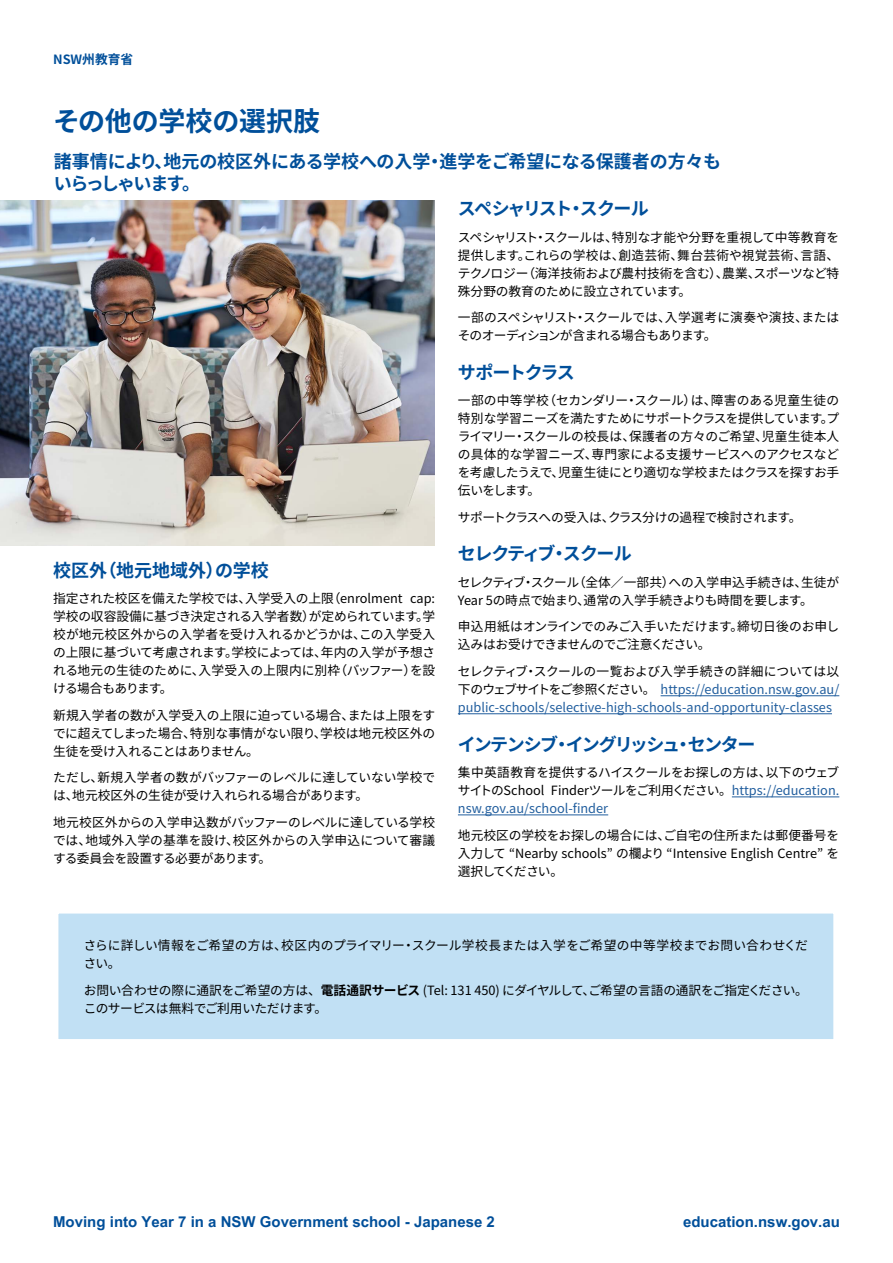
<style>
.page{position:relative;width:893px;height:1263px;background:#fff}
.page>*{position:absolute;margin:0;border:0;box-sizing:border-box;transform-origin:0 0}
.Heading_2{font:700 27px "Noto Sans CJ Kjp";color:#004f9a}
.Heading_3{font:700 18px/21.6px "Noto Sans CJ Kjp";letter-spacing:-.015em;color:#004f9a}
.Heading_3-2{font:700 18px "Noto Sans CJ Kjp";letter-spacing:-.085em;color:#004f9a}
.Heading_3-3{font:700 18px "Noto Sans CJ Kjp";color:#004f9a}
.Heading_3-4{font:700 18px "Noto Sans CJ Kjp";letter-spacing:-.095em;color:#004f9a}
.t1{font:700 15px "Arial Unicode MS";color:#004f9a}
.Body_text{font:12.75px/18px "Noto Sans CJ Kjp";letter-spacing:-.015em;color:#000;text-align:justify}
.Body_text-2{font:12.75px/18px "Noto Sans CJ Kjp";color:#215e9e;text-align:justify}
.Body_text-3{font:12.75px/18px "Noto Sans CJ Kjp";letter-spacing:.015em;color:#000}
.Body_text-4{font:12.75px/18px "Noto Sans CJ Kjp";letter-spacing:-.04em;color:#000}
.Body_text-5{font:12.75px "Noto Sans CJ Kjp";letter-spacing:-.035em;color:#000}
.Headers{font:700 12.75px "Noto Sans CJ Kjp";color:#004f9a}
.s1{color:#000}
.s2{color:#215e9e}
.s3{font-weight:700}
</style>
<div class="page">
<img style="left:0;top:201px;width:434px;height:344px">
<hr style="left:661px;top:695px;width:178px;height:1px;background:#215e9e">
<hr style="left:458px;top:713px;width:374px;height:1px;background:#215e9e">
<hr style="left:732px;top:796px;width:107px;height:1px;background:#215e9e">
<hr style="left:458px;top:814px;width:150px;height:1px;background:#215e9e">
<div style="left:55px;top:910px;width:781px;height:132px;background:#c1e0f4"></div>
<div style="left:52px;top:907px;width:787px;height:138px;border:6px solid #fff"></div>
<p class="Headers" style="left:53px;top:52px;width:82px">NSW州教育省</p>
<h2 class="Heading_2" style="left:53px;top:106px;width:268px">その他の学校の選択肢</h2>
<h3 class="Heading_3" style="left:54px;top:151px;width:669px">諸事情により、地元の校区外にある学校への入学・進学をご希望になる保護者の方々もいらっしゃいます。</h3>
<h3 class="Heading_3-3" style="left:53px;top:560px;width:217px">校区外（地元地域外）の学校</h3>
<p class="Body_text" style="left:53px;top:590px;width:384px">指定された校区を備えた学校では、入学受入の上限（enrolment cap:学校の収容設備に基づき決定される入学者数）が定められています。学校が地元校区外からの入学者を受け入れるかどうかは、この入学受入の上限に基づいて考慮されます。学校によっては、年内の入学が予想される地元の生徒のために、入学受入の上限内に別枠（バッファー）を設ける場合もあります。</p>
<p class="Body_text" style="left:53px;top:706px;width:383px">新規入学者の数が入学受入の上限に迫っている場合、または上限をすでに超えてしまった場合、特別な事情がない限り、学校は地元校区外の生徒を受け入れることはありません。</p>
<p class="Body_text" style="left:53px;top:769px;width:383px">ただし、新規入学者の数がバッファーのレベルに達していない学校では、地元校区外の生徒が受け入れられる場合があります。</p>
<p class="Body_text" style="left:53px;top:813px;width:384px">地元校区外からの入学申込数がバッファーのレベルに達している学校では、地域外入学の基準を設け、校区外からの入学申込について審議する委員会を設置する必要があります。</p>
<h3 class="Heading_3-4" style="left:458px;top:198px;width:192px">スペシャリスト・スクール</h3>
<p class="Body_text" style="left:458px;top:228px;width:383px">スペシャリスト・スクールは、特別な才能や分野を重視して中等教育を提供します。これらの学校は、創造芸術、舞台芸術や視覚芸術、言語、テクノロジー（海洋技術および農村技術を含む）、農業、スポーツなど特殊分野の教育のために設立されています。</p>
<p class="Body_text-4" style="left:458px;top:309px;width:383px">一部のスペシャリスト・スクールでは、入学選考に演奏や演技、またはそのオーディションが含まれる場合もあります。</p>
<h3 class="Heading_3-2" style="left:458px;top:362px;width:118px">サポートクラス</h3>
<p class="Body_text" style="left:458px;top:392px;width:383px">一部の中等学校（セカンダリー・スクール）は、障害のある児童生徒の特別な学習ニーズを満たすためにサポートクラスを提供しています。プライマリー・スクールの校長は、保護者の方々のご希望、児童生徒本人の具体的な学習ニーズ、専門家による支援サービスへのアクセスなどを考慮したうえで、児童生徒にとり適切な学校またはクラスを探すお手伝いをします。</p>
<p class="Body_text-5" style="left:458px;top:510px;width:345px">サポートクラスへの受入は、クラス分けの過程で検討されます。</p>
<h3 class="Heading_3-2" style="left:458px;top:544px;width:175px">セレクティブ・スクール</h3>
<p class="Body_text" style="left:458px;top:573px;width:383px">セレクティブ・スクール（全体／一部共）への入学申込手続きは、生徒が<br>Year 5の時点で始まり、通常の入学手続きよりも時間を要します。</p>
<p class="Body_text" style="left:458px;top:618px;width:383px">申込用紙はオンラインでのみご入手いただけます。締切日後のお申し込みはお受けできませんのでご注意ください。</p>
<p class="Body_text-2" style="left:458px;top:662px;width:383px"><span class="s1">セレクティブ・スクールの一覧および入学手続きの詳細については以下のウェブサイトをご参照ください。</span> https://education.nsw.gov.au/ public-schools/selective-high-schools-and-opportunity-classes</p>
<h3 class="Heading_3-2" style="left:458px;top:734px;width:299px">インテンシブ・イングリッシュ・センター</h3>
<p class="Body_text" style="left:458px;top:764px;width:383px">集中英語教育を提供するハイスクールをお探しの方は、以下のウェブサイトのSchool Finderツールをご利用ください。<span class="s2">https://education. nsw.gov.au/school-finder</span></p>
<p class="Body_text" style="left:458px;top:826px;width:383px">地元校区の学校をお探しの場合には、ご自宅の住所または郵便番号を入力して “Nearby schools” の欄より “Intensive English Centre” を選択してください。</p>
<p class="Body_text-3" style="left:84px;top:937px;width:725px">さらに詳しい情報をご希望の方は、校区内のプライマリー・スクール学校長または入学をご希望の中等学校までお問い合わせください。</p>
<p class="Body_text" style="left:84px;top:981px;width:725px">お問い合わせの際に通訳をご希望の方は、<span class="s3">電話通訳サービス</span> (Tel: 131 450) にダイヤルして、ご希望の言語の通訳をご指定ください。このサービスは無料でご利用いただけます。</p>
<p class="t1" style="left:53px;top:1210px;width:443px">Moving into Year 7 in a NSW Government school - Japanese 2</p>
<p class="t1" style="left:683px;top:1210px;width:158px">education.nsw.gov.au</p>
</div>
